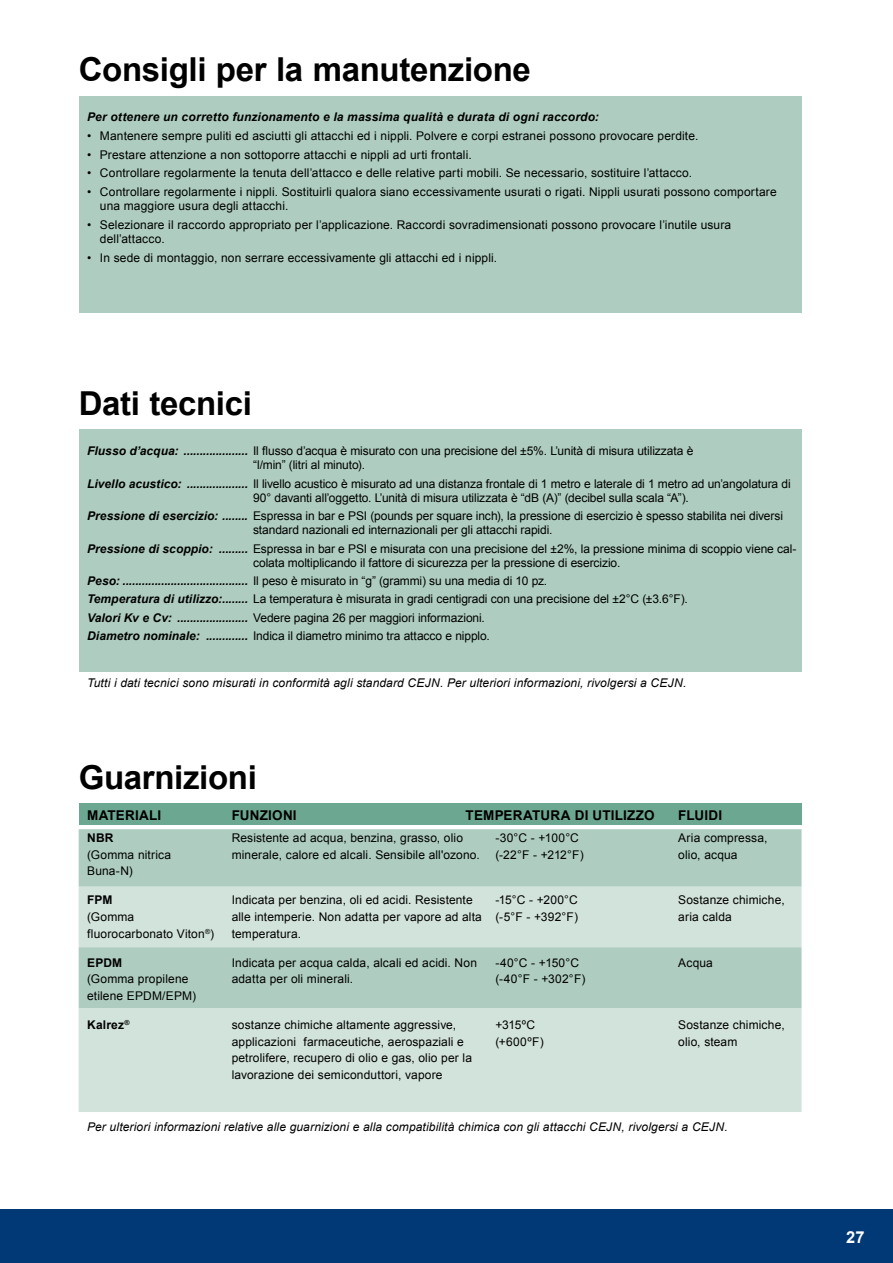
<style>
.page{position:relative;width:893px;height:1263px;background:#fff}
.page>*{position:absolute;margin:0;border:0;box-sizing:border-box;transform-origin:0 0}
.t1{font:700 33px "Arial";letter-spacing:-.01em;color:#000}
.t2{font:700 16.5px "Arial";color:#fff}
.t3{font:700 13.5px "Arial";letter-spacing:.01em;color:#000}
.t4{font:12px/16.5px "Arial";letter-spacing:.01em;color:#000}
.t5{font:12px/18.3px "Arial";letter-spacing:-.01em;color:#000}
.t6{font:italic 12px "Arial";letter-spacing:.015em;color:#000}
.t7{font:italic 700 12px "Arial";letter-spacing:.015em;color:#000}
.t8{font:700 12px "Arial";letter-spacing:.015em;color:#000}
.t9{font:12px/16.5px "Arial";letter-spacing:.03em;color:#000}
.s1{font-weight:700;font-style:italic}
</style>
<div class="page">
<div style="left:0;top:1210px;width:893px;height:53px;background:#003976"></div>
<div style="left:79px;top:96px;width:722px;height:217px;background:#aecdc0"></div>
<div style="left:79px;top:429px;width:722px;height:243px;background:#aecdc0"></div>
<div style="left:79px;top:804px;width:722px;height:21px;background:#6ca791"></div>
<div style="left:79px;top:829px;width:722px;height:58px;background:#aecdc0"></div>
<svg style="left:79px;top:887px;width:722px;height:225px;fill:#d2e3db"></svg>
<h1 class="t1" style="left:79px;top:48px;width:454px">Consigli per la manutenzione</h1>
<p class="t7" style="left:87px;top:109px;width:513px">Per ottenere un corretto funzionamento e la massima qualità e durata di ogni raccordo:</p>
<p class="t4" style="left:87px;top:128px;width:613px">• Mantenere sempre puliti ed asciutti gli attacchi ed i nippli. Polvere e corpi estranei possono provocare perdite.</p>
<p class="t4" style="left:87px;top:146px;width:386px">• Prestare attenzione a non sottoporre attacchi e nippli ad urti frontali.</p>
<p class="t4" style="left:87px;top:165px;width:607px">• Controllare regolarmente la tenuta dell’attacco e delle relative parti mobili. Se necessario, sostituire l’attacco.</p>
<p class="t4" style="left:100px;top:185px;width:678px;line-height:14.4px;text-indent:-13px">• Controllare regolarmente i nippli. Sostituirli qualora siano eccessivamente usurati o rigati. Nippli usurati possono comportare una maggiore usura degli attacchi.</p>
<p class="t4" style="left:100px;top:218px;width:633px;line-height:14.4px;text-indent:-13px">• Selezionare il raccordo appropriato per l’applicazione. Raccordi sovradimensionati possono provocare l’inutile usura dell’attacco.</p>
<p class="t4" style="left:87px;top:250px;width:412px">• In sede di montaggio, non serrare eccessivamente gli attacchi ed i nippli.</p>
<h1 class="t1" style="left:79px;top:382px;width:175px">Dati tecnici</h1>
<p class="t5" style="left:87px;top:442px;width:608px"><span class="s1">Flusso d’acqua: ....................</span> I l flusso d’acqua è misurato con una precisione del ±5%. L’unità di misura utilizzata è</p>
<p class="t5" style="left:87px;top:474px;width:705px"><span class="s1">Livello acustico: ...................</span> I l livello acustico è misurato ad una distanza frontale di 1 metro e laterale di 1 metro ad un’angolatura di</p>
<p class="t5" style="left:87px;top:507px;width:697px"><span class="s1">Pressione di esercizio: ........</span> Espressa in bar e PSI (pounds per square inch), la pressione di esercizio è spesso stabilita nei diversi</p>
<p class="t5" style="left:87px;top:539px;width:711px"><span class="s1">Pressione di scoppio: .........</span> Espressa in bar e PSI e misurata con una precisione del ±2%, la pressione minima di scoppio viene cal-</p>
<p class="t5" style="left:87px;top:572px;width:602px"><span class="s1">Peso: .......................................</span> I l peso è misurato in “g” (grammi) su una media di 10 pz.<br><span class="s1">Temperatura di utilizzo:........</span> La temperatura è misurata in gradi centigradi con una precisione del ±2°C (±3.6°F).<br><span class="s1">Valori Kv e Cv: ......................</span> Vedere pagina 26 per maggiori informazioni.<br><span class="s1">Diametro nominale: .............</span> I ndica il diametro minimo tra attacco e nipplo.</p>
<p class="t4" style="left:253px;top:457px;width:113px">“l/min” (litri al minuto).</p>
<p class="t5" style="left:253px;top:489px;width:437px">90° davanti all’oggetto. L’unità di misura utilizzata è “dB (A)” (decibel sulla scala “A”).</p>
<p class="t5" style="left:253px;top:521px;width:301px">standard nazionali ed internazionali per gli attacchi rapidi.</p>
<p class="t4" style="left:253px;top:554px;width:369px">colata moltiplicando il fattore di sicurezza per la pressione di esercizio.</p>
<p class="t6" style="left:87px;top:675px;width:601px">Tutti i dati tecnici sono misurati in conformità agli standard CEJN. Per ulteriori informazioni, rivolgersi a CEJN.</p>
<h1 class="t1" style="left:79px;top:756px;width:180px">Guarnizioni</h1>
<p class="t3" style="left:87px;top:806px;width:21px">Materia</p>
<p class="t3" style="left:149px;top:806px;width:11px">li</p>
<p class="t3" style="left:232px;top:806px;width:57px">Funzioni</p>
<p class="t3" style="left:466px;top:806px;width:19px">Temperat</p>
<p class="t3" style="left:541px;top:806px;width:116px">ura di uti lizzo</p>
<p class="t3" style="left:678px;top:806px;width:45px">FLUIDI</p>
<p class="t4" style="left:232px;top:830px;width:250px">Resistente ad acqua, benzina, grasso, olio minerale, calore ed alcali. Sensibile all'ozono.</p>
<p class="t4" style="left:232px;top:892px;width:252px">I ndicata per benzina, oli ed acidi. Resistente alle intemperie. Non adatta per vapore ad alta temperatura.</p>
<p class="t4" style="left:232px;top:954px;width:247px">I ndicata per acqua calda, alcali ed acidi. Non adatta per oli minerali.</p>
<p class="t4" style="left:232px;top:1017px;width:242px">sostanze chimiche altamente aggressive, applicazioni farmaceutiche, aerospaziali e petrolifere, recupero di olio e gas, olio per la lavorazione dei semiconduttori, vapore</p>
<p class="t4" style="left:495px;top:830px;width:90px">-30°C - +100°C (-22°F - +212°F)</p>
<p class="t4" style="left:495px;top:892px;width:84px">-15°C - +200°C (-5°F - +392°F)</p>
<p class="t4" style="left:495px;top:954px;width:92px">-40°C - +150°C (-40°F - +302°F)</p>
<p class="t9" style="left:495px;top:1017px;width:50px">+315ºC (+600ºF)</p>
<p class="t8" style="left:87px;top:830px;width:28px">NBR</p>
<p class="t4" style="left:87px;top:846px;width:85px">(Gomma nitrica<br>Buna-N)</p>
<p class="t8" style="left:87px;top:892px;width:27px">FPM</p>
<p class="t4" style="left:87px;top:909px;width:128px">(Gomma fluorocarbonato Viton<sup>®</sup>)</p>
<p class="t8" style="left:87px;top:954px;width:37px">EPDM</p>
<p class="t4" style="left:87px;top:971px;width:110px">(Gomma propilene etilene EPDM/EPM)</p>
<p class="t8" style="left:87px;top:1017px;width:44px">Kalrez<sup>®</sup></p>
<p class="t4" style="left:678px;top:830px;width:91px">Aria compressa, olio, acqua</p>
<p class="t4" style="left:678px;top:892px;width:108px">Sostanze chimiche, aria calda</p>
<p class="t4" style="left:678px;top:954px;width:36px">Acqua</p>
<p class="t4" style="left:678px;top:1017px;width:108px">Sostanze chimiche, olio, steam</p>
<p class="t6" style="left:87px;top:1119px;width:642px">Per ulteriori informazioni relative alle guarnizioni e alla compatibilità chimica con gli attacchi CEJN, rivolgersi a CEJN.</p>
<h2 class="t2" style="left:846px;top:1226px;width:20px">27</h2>
</div>
